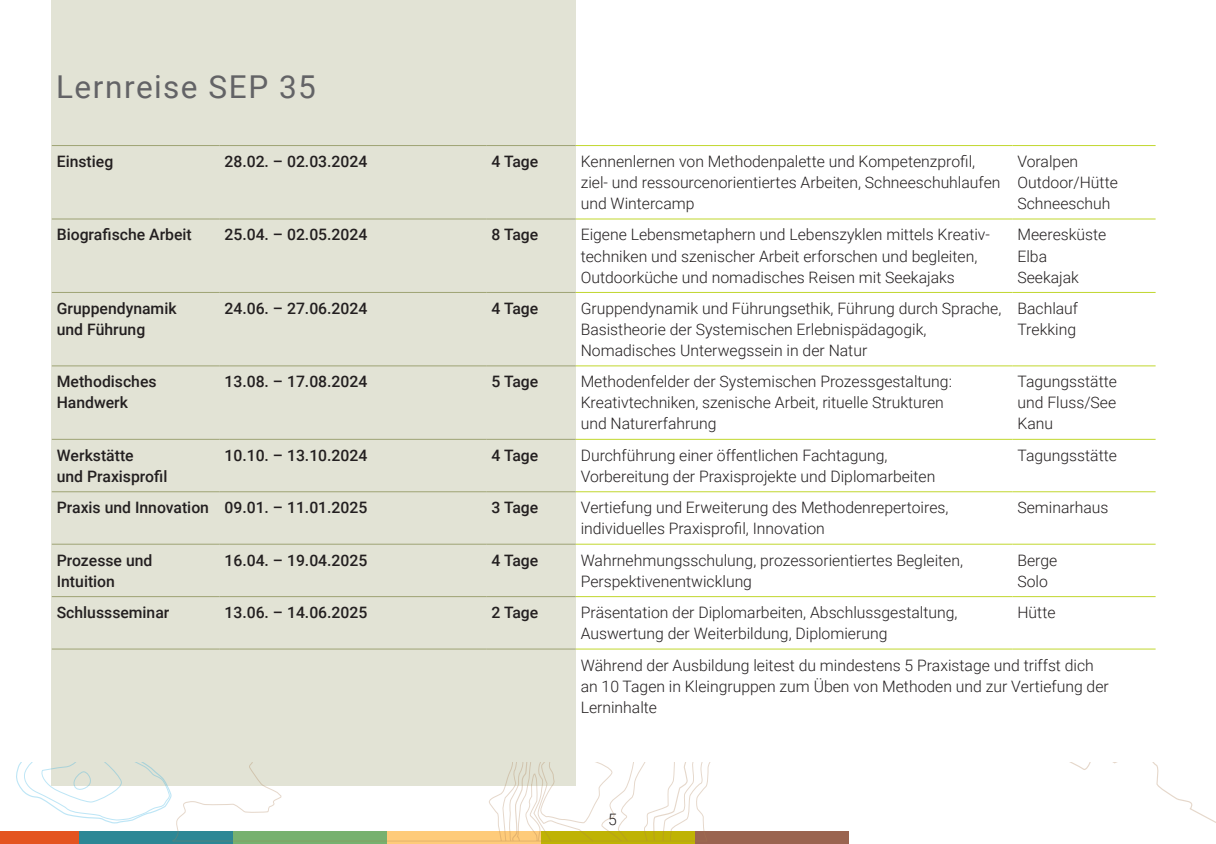
<style>
.page{position:relative;width:1216px;height:844px;background:#fff}
.page>*{position:absolute;margin:0;border:0;box-sizing:border-box;transform-origin:0 0}
._2023_Titel_1{font:31.5px "Roboto";letter-spacing:.05em;color:#636366}
._2023_Fliesstext{font:300 15.75px/21px "Roboto";color:#231f20}
._2023_Fliesstext_bol{font:500 15.75px/21px "Roboto";color:#231f20}
</style>
<div class="page">
<div style="left:0;top:831px;width:79px;height:12px;background:#e45420"></div>
<svg style="left:79px;top:841px;width:154px;height:2px"></svg>
<div style="left:233px;top:831px;width:154px;height:12px;background:#7fa769"></div>
<div style="left:387px;top:831px;width:154px;height:12px;background:#efbd72"></div>
<div style="left:541px;top:831px;width:153px;height:12px;background:#bba910"></div>
<div style="left:694px;top:831px;width:154px;height:12px;background:#9a6450"></div>
<div style="left:51px;top:0;width:525px;height:786px;background:#e2e3d5"></div>
<svg style="left:16px;top:762px;width:695px;height:79px"></svg>
<hr style="left:52px;top:145px;width:167px;height:1px;background:#9ea374">
<hr style="left:219px;top:145px;width:267px;height:1px;background:#9ea374">
<hr style="left:486px;top:145px;width:89px;height:1px;background:#9ea374">
<hr style="left:52px;top:218px;width:167px;height:1px;background:#9ea374">
<hr style="left:219px;top:218px;width:267px;height:1px;background:#9ea374">
<hr style="left:486px;top:218px;width:89px;height:1px;background:#9ea374">
<hr style="left:52px;top:292px;width:167px;height:1px;background:#9ea374">
<hr style="left:219px;top:292px;width:267px;height:1px;background:#9ea374">
<hr style="left:486px;top:292px;width:89px;height:1px;background:#9ea374">
<hr style="left:52px;top:365px;width:167px;height:1px;background:#9ea374">
<hr style="left:219px;top:365px;width:267px;height:1px;background:#9ea374">
<hr style="left:486px;top:365px;width:89px;height:1px;background:#9ea374">
<hr style="left:52px;top:439px;width:167px;height:1px;background:#9ea374">
<hr style="left:219px;top:439px;width:267px;height:1px;background:#9ea374">
<hr style="left:486px;top:439px;width:89px;height:1px;background:#9ea374">
<hr style="left:52px;top:491px;width:167px;height:1px;background:#9ea374">
<hr style="left:219px;top:491px;width:267px;height:1px;background:#9ea374">
<hr style="left:486px;top:491px;width:89px;height:1px;background:#9ea374">
<hr style="left:52px;top:543px;width:167px;height:1px;background:#9ea374">
<hr style="left:219px;top:543px;width:267px;height:1px;background:#9ea374">
<hr style="left:486px;top:543px;width:89px;height:1px;background:#9ea374">
<hr style="left:52px;top:596px;width:167px;height:1px;background:#9ea374">
<hr style="left:219px;top:596px;width:267px;height:1px;background:#9ea374">
<hr style="left:486px;top:596px;width:89px;height:1px;background:#9ea374">
<hr style="left:575px;top:145px;width:437px;height:1px;background:#c1d72f">
<hr style="left:1012px;top:145px;width:143px;height:1px;background:#c1d72f">
<hr style="left:575px;top:218px;width:437px;height:1px;background:#c1d72f">
<hr style="left:1012px;top:218px;width:143px;height:1px;background:#c1d72f">
<hr style="left:575px;top:292px;width:437px;height:1px;background:#c1d72f">
<hr style="left:1012px;top:292px;width:143px;height:1px;background:#c1d72f">
<hr style="left:575px;top:365px;width:437px;height:1px;background:#c1d72f">
<hr style="left:1012px;top:365px;width:143px;height:1px;background:#c1d72f">
<hr style="left:575px;top:439px;width:437px;height:1px;background:#c1d72f">
<hr style="left:1012px;top:439px;width:143px;height:1px;background:#c1d72f">
<hr style="left:575px;top:491px;width:437px;height:1px;background:#c1d72f">
<hr style="left:1012px;top:491px;width:143px;height:1px;background:#c1d72f">
<hr style="left:575px;top:543px;width:437px;height:1px;background:#c1d72f">
<hr style="left:1012px;top:543px;width:143px;height:1px;background:#c1d72f">
<hr style="left:575px;top:596px;width:437px;height:1px;background:#c1d72f">
<hr style="left:1012px;top:596px;width:143px;height:1px;background:#c1d72f">
<hr style="left:52px;top:648px;width:167px;height:1px;background:#9ea374">
<hr style="left:219px;top:648px;width:267px;height:1px;background:#9ea374">
<hr style="left:486px;top:648px;width:89px;height:1px;background:#9ea374">
<hr style="left:575px;top:648px;width:437px;height:1px;background:#c1d72f">
<hr style="left:1012px;top:648px;width:143px;height:1px;background:#c1d72f">
<p class="_2023_Titel_1" style="left:56px;top:65px;width:261px">Lernreise SEP 35</p>
<p class="_2023_Fliesstext_bol" style="left:57px;top:150px;width:58px">Einstieg</p>
<p class="_2023_Fliesstext_bol" style="left:224px;top:150px;width:144px">28.02. – 02.03.2024</p>
<p class="_2023_Fliesstext_bol" style="left:491px;top:150px;width:48px">4 Tage</p>
<p class="_2023_Fliesstext" style="left:580px;top:150px;width:396px">Kennenlernen von Methodenpalette und Kompetenzprofil,</p>
<p class="_2023_Fliesstext" style="left:580px;top:171px;width:421px">ziel- und ressourcenorientiertes Arbeiten, Schneeschuhlaufen und Wintercamp</p>
<p class="_2023_Fliesstext" style="left:1017px;top:150px;width:62px">Voralpen</p>
<p class="_2023_Fliesstext" style="left:1017px;top:171px;width:102px">Outdoor/Hütte</p>
<p class="_2023_Fliesstext" style="left:1017px;top:192px;width:95px">Schneeschuh</p>
<p class="_2023_Fliesstext_bol" style="left:57px;top:224px;width:136px">Biografische Arbeit</p>
<p class="_2023_Fliesstext_bol" style="left:224px;top:224px;width:144px">25.04. – 02.05.2024</p>
<p class="_2023_Fliesstext_bol" style="left:491px;top:224px;width:48px">8 Tage</p>
<p class="_2023_Fliesstext" style="left:580px;top:224px;width:411px">Eigene Lebensmetaphern und Lebenszyklen mittels Kreativ&shy;techniken und szenischer Arbeit erforschen und begleiten,<br>Outdoorküche und nomadisches Reisen mit Seekajaks</p>
<p class="_2023_Fliesstext" style="left:1017px;top:224px;width:90px">Meeresküste</p>
<p class="_2023_Fliesstext" style="left:1017px;top:245px;width:31px">Elba</p>
<p class="_2023_Fliesstext" style="left:1017px;top:266px;width:63px">Seekajak</p>
<p class="_2023_Fliesstext_bol" style="left:57px;top:297px;width:121px">Gruppendynamik</p>
<p class="_2023_Fliesstext_bol" style="left:57px;top:318px;width:90px">und Führung</p>
<p class="_2023_Fliesstext_bol" style="left:224px;top:297px;width:144px">24.06. – 27.06.2024</p>
<p class="_2023_Fliesstext_bol" style="left:491px;top:297px;width:48px">4 Tage</p>
<p class="_2023_Fliesstext" style="left:580px;top:297px;width:422px">Gruppendynamik und Führungsethik, Führung durch Sprache,<br>Basistheorie der Systemischen Erlebnispädagogik,</p>
<p class="_2023_Fliesstext" style="left:580px;top:339px;width:288px">Nomadisches Unterwegssein in der Natur</p>
<p class="_2023_Fliesstext" style="left:1017px;top:297px;width:62px">Bachlauf</p>
<p class="_2023_Fliesstext" style="left:1017px;top:318px;width:60px">Trekking</p>
<p class="_2023_Fliesstext_bol" style="left:57px;top:370px;width:101px">Methodisches<br>Handwerk</p>
<p class="_2023_Fliesstext_bol" style="left:224px;top:370px;width:144px">13.08. – 17.08.2024</p>
<p class="_2023_Fliesstext_bol" style="left:491px;top:370px;width:48px">5 Tage</p>
<p class="_2023_Fliesstext" style="left:580px;top:370px;width:373px">Methodenfelder der Systemischen Prozessgestaltung:</p>
<p class="_2023_Fliesstext" style="left:580px;top:391px;width:365px">Kreativtechniken, szenische Arbeit, rituelle Strukturen</p>
<p class="_2023_Fliesstext" style="left:580px;top:412px;width:137px">und Naturerfahrung</p>
<p class="_2023_Fliesstext" style="left:1017px;top:370px;width:101px;text-align:justify">Tagungsstätte und Fluss/See Kanu</p>
<p class="_2023_Fliesstext_bol" style="left:57px;top:444px;width:78px">Werkstätte</p>
<p class="_2023_Fliesstext_bol" style="left:57px;top:465px;width:112px">und Praxisprofil</p>
<p class="_2023_Fliesstext_bol" style="left:224px;top:444px;width:144px">10.10. – 13.10.2024</p>
<p class="_2023_Fliesstext_bol" style="left:491px;top:444px;width:48px">4 Tage</p>
<p class="_2023_Fliesstext" style="left:580px;top:444px;width:308px">Durchführung einer öffentlichen Fachtagung,</p>
<p class="_2023_Fliesstext" style="left:580px;top:465px;width:356px">Vorbereitung der Praxisprojekte und Diplomarbeiten</p>
<p class="_2023_Fliesstext" style="left:1017px;top:444px;width:101px">Tagungsstätte</p>
<p class="_2023_Fliesstext_bol" style="left:57px;top:496px;width:154px">Praxis und Innovation</p>
<p class="_2023_Fliesstext_bol" style="left:224px;top:496px;width:144px">09.01. – 11.01.2025</p>
<p class="_2023_Fliesstext_bol" style="left:491px;top:496px;width:48px">3 Tage</p>
<p class="_2023_Fliesstext" style="left:580px;top:496px;width:369px">Vertiefung und Erweiterung des Methodenrepertoires, individuelles Praxisprofil, Innovation</p>
<p class="_2023_Fliesstext" style="left:1017px;top:496px;width:93px">Seminarhaus</p>
<p class="_2023_Fliesstext_bol" style="left:57px;top:549px;width:97px">Prozesse und<br>Intuition</p>
<p class="_2023_Fliesstext_bol" style="left:224px;top:549px;width:144px">16.04. – 19.04.2025</p>
<p class="_2023_Fliesstext_bol" style="left:491px;top:549px;width:48px">4 Tage</p>
<p class="_2023_Fliesstext" style="left:580px;top:549px;width:384px">Wahrnehmungsschulung, prozessorientiertes Begleiten,<br>Perspektivenentwicklung</p>
<p class="_2023_Fliesstext" style="left:1017px;top:549px;width:41px">Berge</p>
<p class="_2023_Fliesstext" style="left:1017px;top:570px;width:32px">Solo</p>
<p class="_2023_Fliesstext_bol" style="left:57px;top:601px;width:114px">Schlussseminar</p>
<p class="_2023_Fliesstext_bol" style="left:224px;top:601px;width:144px">13.06. – 14.06.2025</p>
<p class="_2023_Fliesstext_bol" style="left:491px;top:601px;width:48px">2 Tage</p>
<p class="_2023_Fliesstext" style="left:580px;top:601px;width:378px">Präsentation der Diplomarbeiten, Abschlussgestaltung,</p>
<p class="_2023_Fliesstext" style="left:580px;top:622px;width:308px">Auswertung der Weiterbildung, Diplomierung</p>
<p class="_2023_Fliesstext" style="left:1017px;top:601px;width:40px">Hütte</p>
<p class="_2023_Fliesstext" style="left:580px;top:653px;width:529px">Während der Ausbildung leitest du mindestens 5 Praxistage und triffst dich an 10 Tagen in Kleingruppen zum Üben von Methoden und zur Vertiefung der<br>Lerninhalte</p>
<p class="_2023_Fliesstext" style="left:608px;top:807px;width:10px">5</p>
</div>
